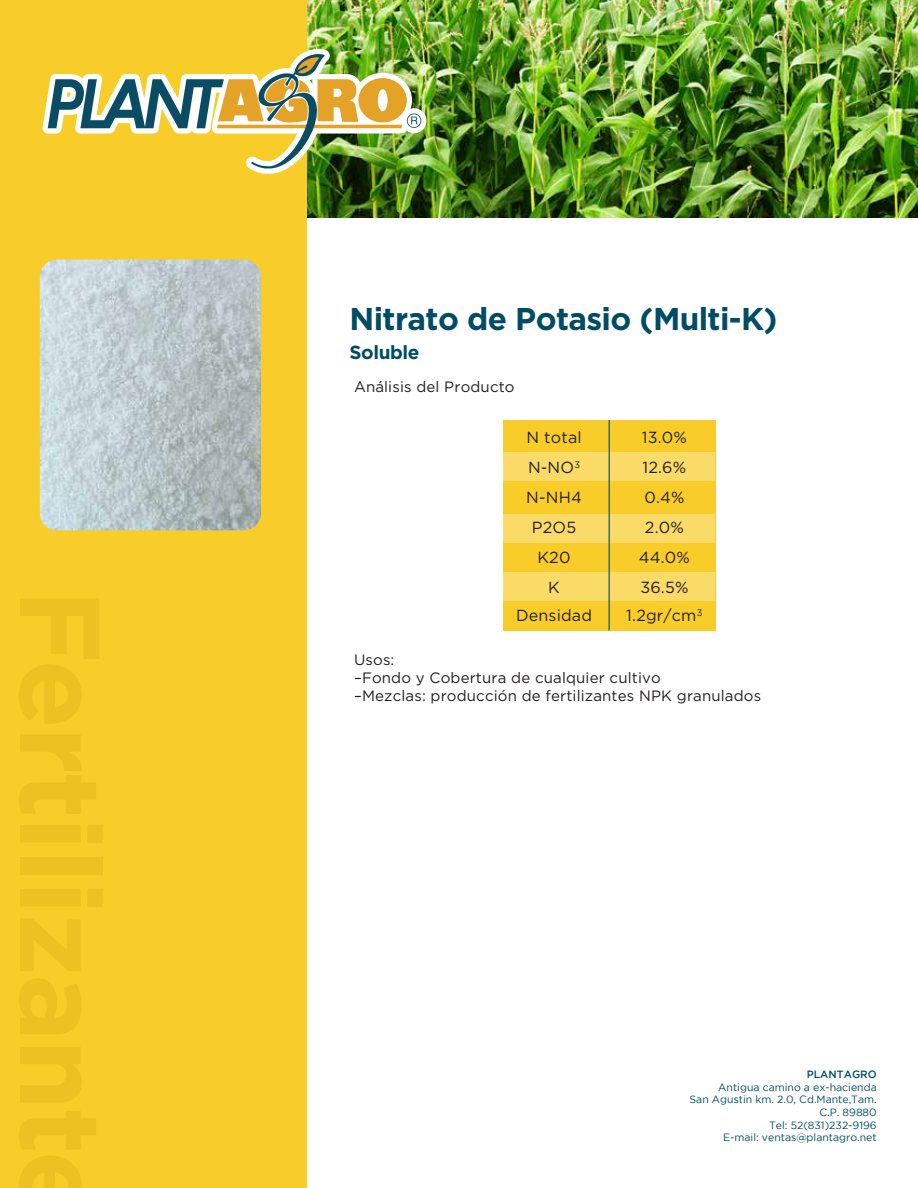
<style>
.page{position:relative;width:918px;height:1188px;background:#fff}
.page>*{position:absolute;margin:0;border:0;box-sizing:border-box;transform-origin:0 0}
.t1{font:700 31.5px "Gotham";letter-spacing:-.02em;color:#004c64}
.t2{font:700 18.9px "Gotham";letter-spacing:-.02em;color:#004c64}
.t3{font:16.05px/30px "Gotham Pro";letter-spacing:.01em;color:#231f20;text-align:center}
.t4{font:15px/18px "Gotham Pro";letter-spacing:.01em;color:#231f20}
.t5{font:10.5px/12.6px "Gotham";color:#004c64;text-align:right}
.t6{font:500 10.5px "Gotham";color:#004c64}
</style>
<div class="page">
<img style="left:306px;top:0;width:612px;height:218px">
<div style="left:0;top:0;width:306px;height:1188px;background:#f9cd29"></div>
<img style="left:42px;top:0;width:398px;height:195px">
<img style="left:40px;top:259px;width:221px;height:271px">
<div style="left:503px;top:420px;width:212px;height:210px;background:#f9cd29"></div>
<div style="left:503px;top:452px;width:212px;height:29px;background:#fadb68"></div>
<div style="left:503px;top:514px;width:212px;height:29px;background:#fadb68"></div>
<div style="left:503px;top:572px;width:212px;height:28px;background:#fadb68"></div>
<hr style="left:609px;top:420px;width:1px;height:210px;background:#004c64">
<h1 class="t1" style="left:350px;top:298px;width:430px">Nitrato de Potasio (Multi-K)</h1>
<h2 class="t2" style="left:350px;top:340px;width:72px">Soluble</h2>
<h3 class="t4" style="left:354px;top:378px;width:162px">Análisis del Producto</h3>
<h3 class="t3" style="left:526px;top:422px;width:57px">N total<br>N-NO<sup>3<br></sup>N-NH4<br>P2O5<br>K20<br>K</h3>
<h3 class="t3" style="left:639px;top:423px;width:53px">13.0%<br>12.6%<br>0.4%<br>2.0%<br>44.0%<br>36.5%</h3>
<h3 class="t3" style="left:516px;top:600px;width:77px">Densidad</h3>
<h3 class="t3" style="left:626px;top:600px;width:78px">1.2gr/cm<sup>3</sup></h3>
<h3 class="t4" style="left:354px;top:651px;width:409px">Usos:<br>–Fondo y Cobertura de cualquier cultivo<br>–Mezclas: producción de fertilizantes NPK granulados</h3>
<p class="t6" style="left:807px;top:1071px;width:71px">PLANTAGRO</p>
<p class="t5" style="left:690px;top:1081px;width:189px">Antigua camino a ex-hacienda<br>San Agustin km. 2.0, Cd.Mante,Tam.<br>C.P. 89880<br>Tel: 52(831)232-9196<br>E-mail: ventas@plantagro.net</p>
</div>
